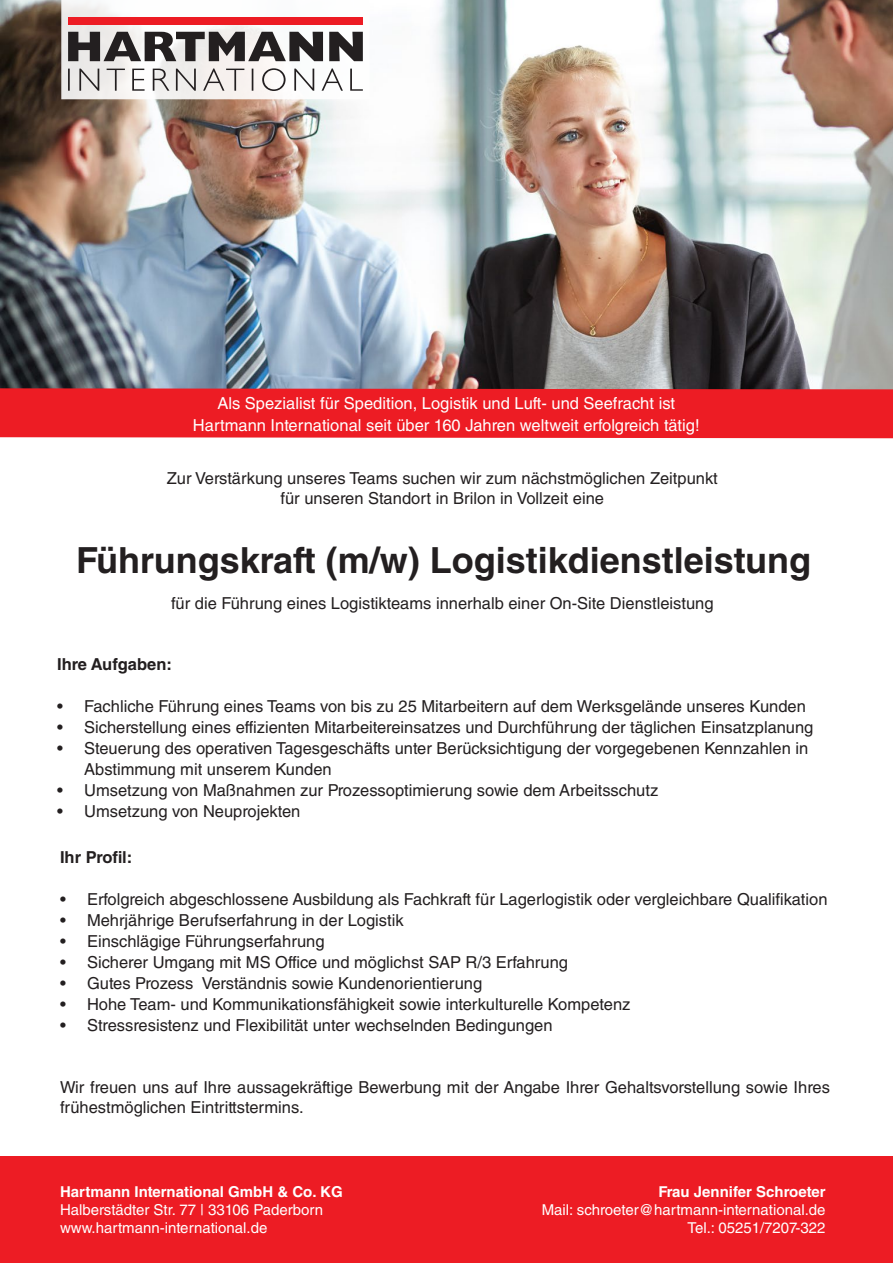
<style>
.page{position:relative;width:893px;height:1263px;background:#fff}
.page>*{position:absolute;margin:0;border:0;box-sizing:border-box;transform-origin:0 0}
.t1{font:700 36px "Helvetica LT Std";color:#231f20}
.t2{font:16.5px/19.8px "Helvetica LT Std";color:#231f20}
.t3{font:16.5px/22.5px "Helvetica LT Std";color:#fff;text-align:center}
.t4{font:700 16.5px "Helvetica LT Std";color:#231f20}
.t5{font:15px/18px "Helvetica LT Std";color:#fff}
.t6{font:700 15px "Helvetica LT Std";color:#fff}
</style>
<div class="page">
<div style="left:0;top:1157px;width:893px;height:106px;background:#ed1c24"></div>
<img style="left:0;top:0;width:893px;height:388px">
<svg style="left:61px;top:0;width:309px;height:99px"></svg>
<div style="left:0;top:388px;width:893px;height:50px;background:#ed1c24"></div>
<p class="t3" style="left:193px;top:391px;width:508px">Als Spezialist für Spedition, Logistik und Luft- und Seefracht ist<br>Hartmann International seit über 160 Jahren weltweit erfolgreich tätig!</p>
<p class="t2" style="left:167px;top:469px;width:553px;text-align:center">Zur Verstärkung unseres Teams suchen wir zum nächstmöglichen Zeitpunkt für unseren Standort in Brilon in Vollzeit eine</p>
<h1 class="t1" style="left:76px;top:539px;width:736px">Führungskraft (m/w) Logistikdienstleistung</h1>
<p class="t2" style="left:171px;top:593px;width:544px">für die Führung eines Logistikteams innerhalb einer On-Site Dienstleistung</p>
<p class="t4" style="left:57px;top:654px;width:116px">Ihre Aufgaben:</p>
<p class="t2" style="left:57px;top:696px;width:750px">• Fachliche Führung eines Teams von bis zu 25 Mitarbeitern auf dem Werksgelände unseres Kunden</p>
<p class="t2" style="left:57px;top:717px;width:758px">• Sicherstellung eines effizienten Mitarbeitereinsatzes und Durchführung der täglichen Einsatzplanung</p>
<p class="t2" style="left:84px;top:738px;width:726px;line-height:21px;text-indent:-27px">• Steuerung des operativen Tagesgeschäfts unter Berücksichtigung der vorgegebenen Kennzahlen in<br>Abstimmung mit unserem Kunden</p>
<p class="t2" style="left:57px;top:780px;width:603px">• Umsetzung von Maßnahmen zur Prozessoptimierung sowie dem Arbeitsschutz</p>
<p class="t2" style="left:57px;top:801px;width:245px">• Umsetzung von Neuprojekten</p>
<p class="t4" style="left:60px;top:847px;width:74px">Ihr Profil:</p>
<p class="t2" style="left:60px;top:890px;width:769px">• Erfolgreich abgeschlossene Ausbildung als Fachkraft für Lagerlogistik oder vergleichbare Qualifikation</p>
<p class="t2" style="left:60px;top:911px;width:345px">• Mehrjährige Berufserfahrung in der Logistik</p>
<p class="t2" style="left:60px;top:932px;width:266px">• Einschlägige Führungserfahrung</p>
<p class="t2" style="left:60px;top:953px;width:510px">• Sicherer Umgang mit MS Office und möglichst SAP R/3 Erfahrung</p>
<p class="t2" style="left:60px;top:974px;width:424px">• Gutes Prozess Verständnis sowie Kundenorientierung</p>
<p class="t2" style="left:60px;top:995px;width:572px">• Hohe Team- und Kommunikationsfähigkeit sowie interkulturelle Kompetenz</p>
<p class="t2" style="left:60px;top:1016px;width:494px">• Stressresistenz und Flexibilität unter wechselnden Bedingungen</p>
<p class="t2" style="left:60px;top:1077px;width:771px">Wir freuen uns auf Ihre aussagekräftige Bewerbung mit der Angabe Ihrer Gehaltsvorstellung sowie Ihres frühestmöglichen Eintrittstermins.</p>
<p class="t6" style="left:60px;top:1183px;width:284px">Hartmann International GmbH &amp; Co. KG</p>
<p class="t5" style="left:60px;top:1201px;width:265px">Halberstädter Str. 77 | 33106 Paderborn www.hartmann-international.de</p>
<p class="t6" style="left:658px;top:1183px;width:169px">Frau Jennifer Schroeter</p>
<p class="t5" style="left:542px;top:1201px;width:285px;text-align:right">Mail: schroeter@hartmann-international.de<br>Tel.: 05251/7207-322</p>
</div>
